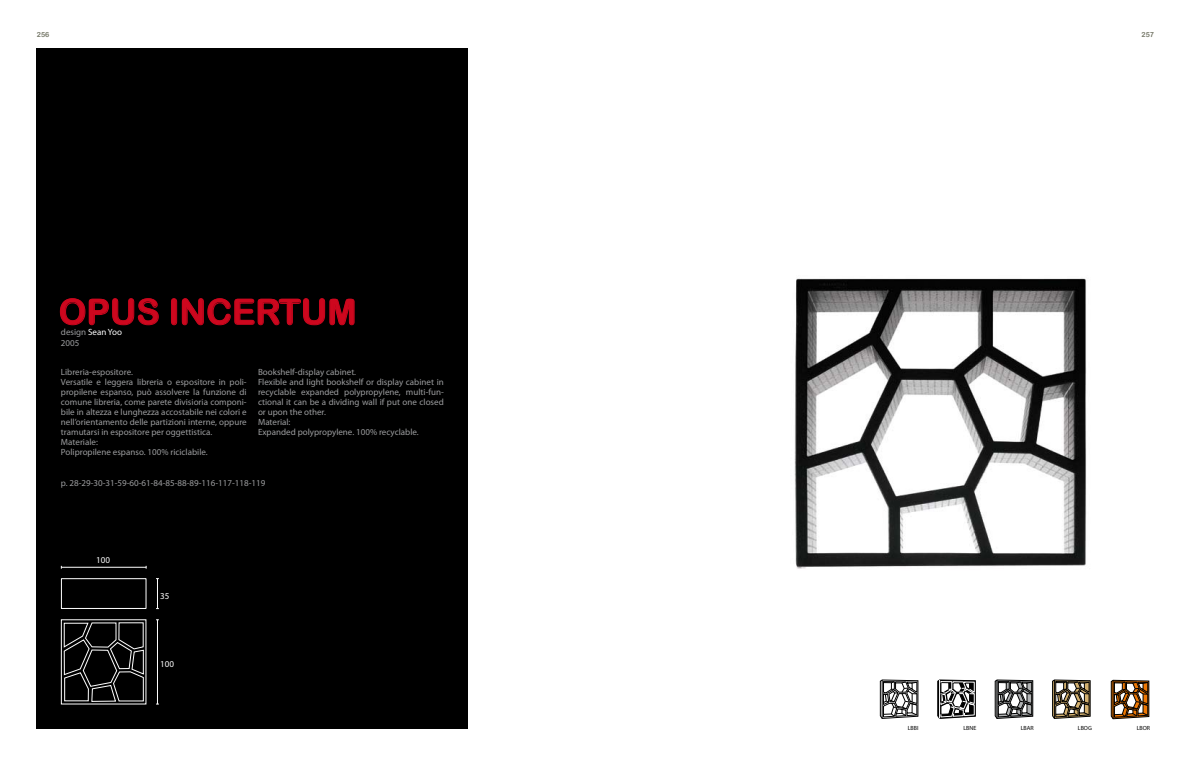
<style>
.page{position:relative;width:1191px;height:766px;background:#fff}
.page>*{position:absolute;margin:0;border:0;box-sizing:border-box;transform-origin:0 0}
.t1{font:35px "Arial Rounded MT Bold";color:#cd071e}
.t2{font:9px/10px "Myriad Pro";color:#9c9d9f}
.t3{font:9px "Myriad Pro";color:#fff}
.t4{font:7px "Arial Rounded MT Bold";color:#727464}
.t5{font:6px "Myriad Pro";color:#000}
.s1{color:#fff}
</style>
<div class="page">
<div style="left:37px;top:48px;width:431px;height:681px;background:#000"></div>
<svg style="left:60px;top:298px;width:99px;height:27px"></svg>
<svg style="left:171px;top:298px;width:184px;height:27px"></svg>
<svg style="left:880px;top:679px;width:38px;height:39px"></svg>
<hr style="left:882px;top:679px;width:1px;height:39px;background:#000">
<svg style="left:995px;top:679px;width:37px;height:39px"></svg>
<hr style="left:996px;top:679px;width:1px;height:39px;background:#000">
<svg style="left:1111px;top:680px;width:37px;height:38px"></svg>
<hr style="left:1112px;top:680px;width:1px;height:38px;background:#000">
<svg style="left:1052px;top:679px;width:38px;height:39px"></svg>
<hr style="left:1054px;top:679px;width:1px;height:39px;background:#000">
<svg style="left:937px;top:679px;width:38px;height:39px"></svg>
<hr style="left:939px;top:679px;width:1px;height:39px;background:#fff">
<svg style="left:61px;top:619px;width:85px;height:85px"></svg>
<div style="left:61px;top:578px;width:85px;height:30px;border:1px solid #fff"></div>
<hr style="left:61px;top:567px;width:85px;height:1px;background:#fff">
<hr style="left:157px;top:578px;width:1px;height:30px;background:#fff">
<hr style="left:157px;top:619px;width:1px;height:85px;background:#fff">
<img style="left:794px;top:278px;width:293px;height:291px">
<p class="t4" style="left:37px;top:30px;width:14px">256</p>
<p class="t4" style="left:1141px;top:30px;width:14px">257</p>
<h1 class="t1" style="left:59px;top:291px;width:299px">OPUS INCERTUM</h1>
<p class="t2" style="left:61px;top:327px;width:63px;line-height:10.8px">design <span class="s1">Sean Yoo<br></span>2005</p>
<p class="t2" style="left:61px;top:367px;width:187px">Libreria-espositore.<br>Versatile e leggera libreria o espositore in poli&shy;propilene espanso, può assolvere la funzione di comune libreria, come parete divisioria componi&shy;bile in altezza e lunghezza accostabile nei colori e nell’orientamento delle partizioni interne, oppure tramutarsi in espositore per oggettistica.<br>Materiale:<br>Polipropilene espanso. 100% riciclabile.</p>
<p class="t2" style="left:258px;top:367px;width:187px">Bookshelf-display cabinet.<br>Flexible and light bookshelf or display cabinet in recyclable expanded polypropylene, multi-fun&shy;ctional it can be a dividing wall if put one closed or upon the other.<br>Material:<br>Expanded polypropylene. 100% recyclable.</p>
<p class="t2" style="left:61px;top:477px;width:206px">p. 28-29-30-31-59-60-61-84-85-88-89-116-117-118-119</p>
<p class="t3" style="left:96px;top:554px;width:15px">100</p>
<p class="t3" style="left:160px;top:589px;width:11px">35</p>
<p class="t3" style="left:160px;top:658px;width:15px">100</p>
<p class="t5" style="left:907px;top:724px;width:12px">LBBI</p>
<p class="t5" style="left:963px;top:724px;width:14px">LBNE</p>
<p class="t5" style="left:1020px;top:724px;width:14px">LBAR</p>
<p class="t5" style="left:1077px;top:724px;width:16px">LBOG</p>
<p class="t5" style="left:1136px;top:724px;width:15px">LBOR</p>
</div>
